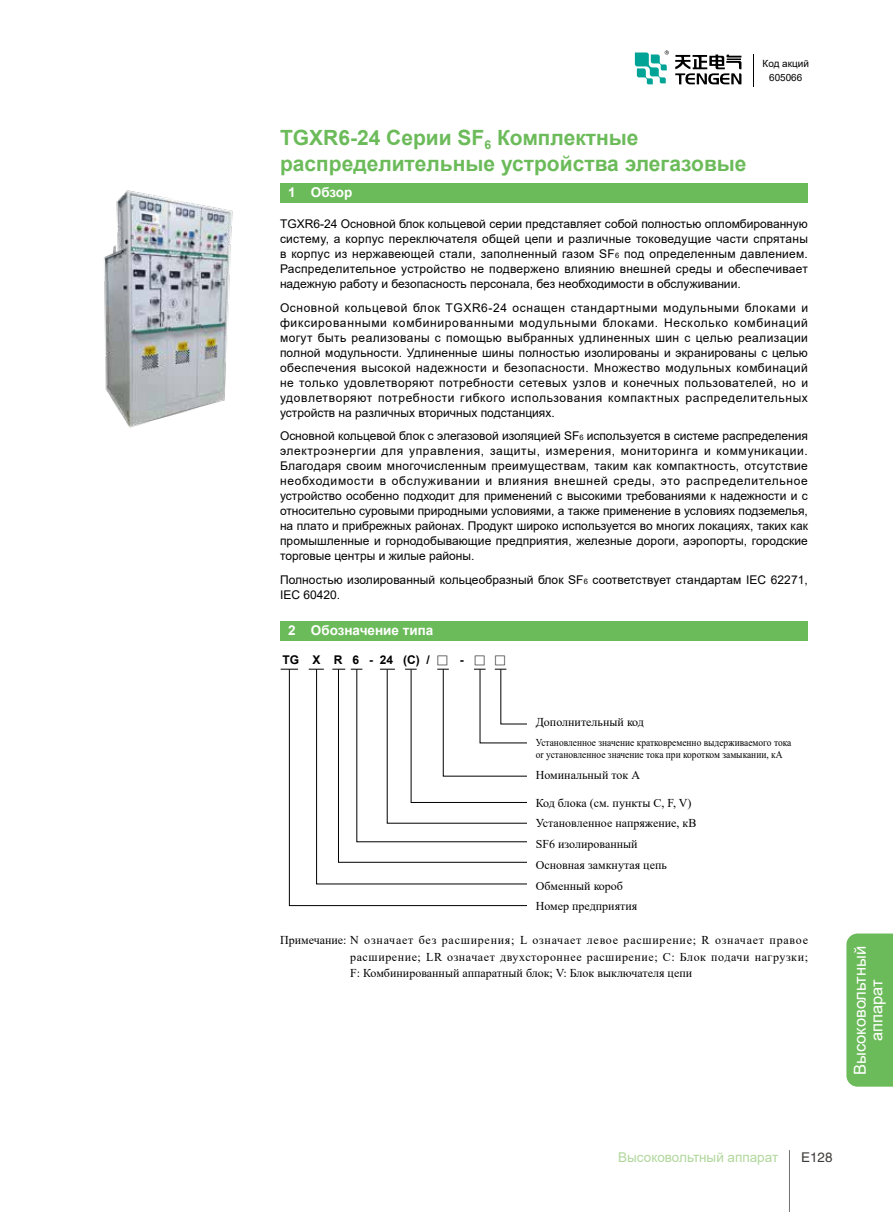
<style>
.page{position:relative;width:893px;height:1212px;background:#fff}
.page>*{position:absolute;margin:0;border:0;box-sizing:border-box;transform-origin:0 0}
.t1{font:700 21px/25.2px "Arial";color:#6cbb5a}
.t2{font:16.5px/16.5px "Arial";color:#fff;text-align:center}
.t3{font:700 13.5px "Arial";color:#fff}
.t4{font:13.5px "Arial";color:#b1d79c}
.t5{font:13.5px "FZHTK GBK1 0";color:#3e3a39}
.t6{font:12px/15px "Arial";color:#000;text-align:justify}
.t7{font:12px/20.7px "Times New Roman";color:#000;text-align:justify}
.t8{font:700 12px "Arial";color:#000}
.t9{font:10.5px/12px "Times New Roman";color:#000;scale:.9 1}
.t10{font:9.9px/14px "Arial";color:#000;text-align:center}
.s1{font-size:7.5px}
.s2{font-family:"Source Han Sans CN"}
</style>
<div class="page">
<hr style="left:789px;top:1150px;width:1px;height:62px;background:#727171">
<div style="left:846px;top:933px;width:47px;height:154px;background:#6cbb5a"></div>
<svg style="left:635px;top:50px;width:34px;height:34px"></svg>
<svg style="left:675px;top:55px;width:66px;height:29px"></svg>
<hr style="left:753px;top:54px;width:1px;height:33px;background:#000">
<div style="left:280px;top:183px;width:528px;height:20px;background:#6cbb5a"></div>
<div style="left:280px;top:621px;width:528px;height:20px;background:#6cbb5a"></div>
<svg style="left:289px;top:669px;width:238px;height:237px"></svg>
<svg style="left:281px;top:669px;width:17px;height:1px"></svg>
<svg style="left:316px;top:669px;width:211px;height:215px"></svg>
<svg style="left:309px;top:669px;width:15px;height:1px"></svg>
<svg style="left:332px;top:669px;width:195px;height:194px"></svg>
<img style="left:104px;top:190px;width:129px;height:238px">
<p class="t10" style="left:763px;top:56px;width:48px">Код акций<br>605066</p>
<p class="t1" style="left:280px;top:126px;width:468px">TGXR6-24 Серии SF<sub>6</sub> Комплектные распределительные устройства элегазовые</p>
<p class="t3" style="left:288px;top:183px;width:66px">1 Обзор</p>
<p class="t6" style="left:280px;top:217px;width:529px">TGXR6-24 Основной блок кольцевой серии представляет собой полностью опломбированную систему, а корпус переключателя общей цепи и различные токоведущие части спрятаны в корпус из нержавеющей стали, заполненный газом SF<span class="s1">6</span> под определенным давлением.<br>Распределительное устройство не подвержено влиянию внешней среды и обеспечивает надежную работу и безопасность персонала, без необходимости в обслуживании.</p>
<p class="t6" style="left:280px;top:300px;width:529px">Основной кольцевой блок TGXR6-24 оснащен стандартными модульными блоками и фиксированными комбинированными модульными блоками. Несколько комбинаций могут быть реализованы с помощью выбранных удлиненных шин с целью реализации полной модульности. Удлиненные шины полностью изолированы и экранированы с целью обеспечения высокой надежности и безопасности. Множество модульных комбинаций не только удовлетворяют потребности сетевых узлов и конечных пользователей, но и удовлетворяют потребности гибкого использования компактных распределительных устройств на различных вторичных подстанциях.</p>
<p class="t6" style="left:280px;top:429px;width:529px">Основной кольцевой блок с элегазовой изоляцией SF<span class="s1">6</span> используется в системе распределения электроэнергии для управления, защиты, измерения, мониторинга и коммуникации.<br>Благодаря своим многочисленным преимуществам, таким как компактность, отсутствие необходимости в обслуживании и влияния внешней среды, это распределительное устройство особенно подходит для применений с высокими требованиями к надежности и с относительно суровыми природными условиями, а также применение в условиях подземелья, на плато и прибрежных районах. Продукт широко используется во многих локациях, таких как промышленные и горнодобывающие предприятия, железные дороги, аэропорты, городские торговые центры и жилые районы.</p>
<p class="t6" style="left:280px;top:572px;width:529px">Полностью изолированный кольцеобразный блок SF<span class="s1">6</span> соответствует стандартам IEC 62271,<br>IEC 60420.</p>
<p class="t3" style="left:288px;top:621px;width:147px">2 Обозначение типа</p>
<p class="t8" style="left:282px;top:652px;width:225px">TG X R 6 - 24 (C) / <span class="s2">□</span> - <span class="s2">□ □</span></p>
<p class="t7" style="left:536px;top:711px;width:110px">Дополнительный код</p>
<p class="t9" style="left:536px;top:736px;width:286px">Установленное значение кратковременно выдерживаемого тока or установленное значение тока при коротком замыкании, кA</p>
<p class="t7" style="left:536px;top:765px;width:106px">Номинальный ток А</p>
<p class="t7" style="left:536px;top:792px;width:162px;text-align:left">Код блока (см. пункты C, F, V)<br>Установленное напряжение, кВ<br>SF6 изолированный<br>Основная замкнутая цепь<br>Обменный короб<br>Номер предприятия</p>
<p class="t7" style="left:350px;top:931px;width:459px;line-height:16.5px;text-indent:-70px">Примечание: N означает без расширения; L означает левое расширение; R означает правое расширение; LR означает двухстороннее расширение; C: Блок подачи нагрузки; F: Комбинированный аппаратный блок; V: Блок выключателя цепи</p>
<h2 class="t2" style="left:852px;top:1075px;width:131px;rotate:-90deg">Высоковольтный аппарат</h2>
<p class="t4" style="left:618px;top:1147px;width:161px">Высоковольтный аппарат</p>
<p class="t5" style="left:801px;top:1149px;width:33px">E128</p>
</div>
